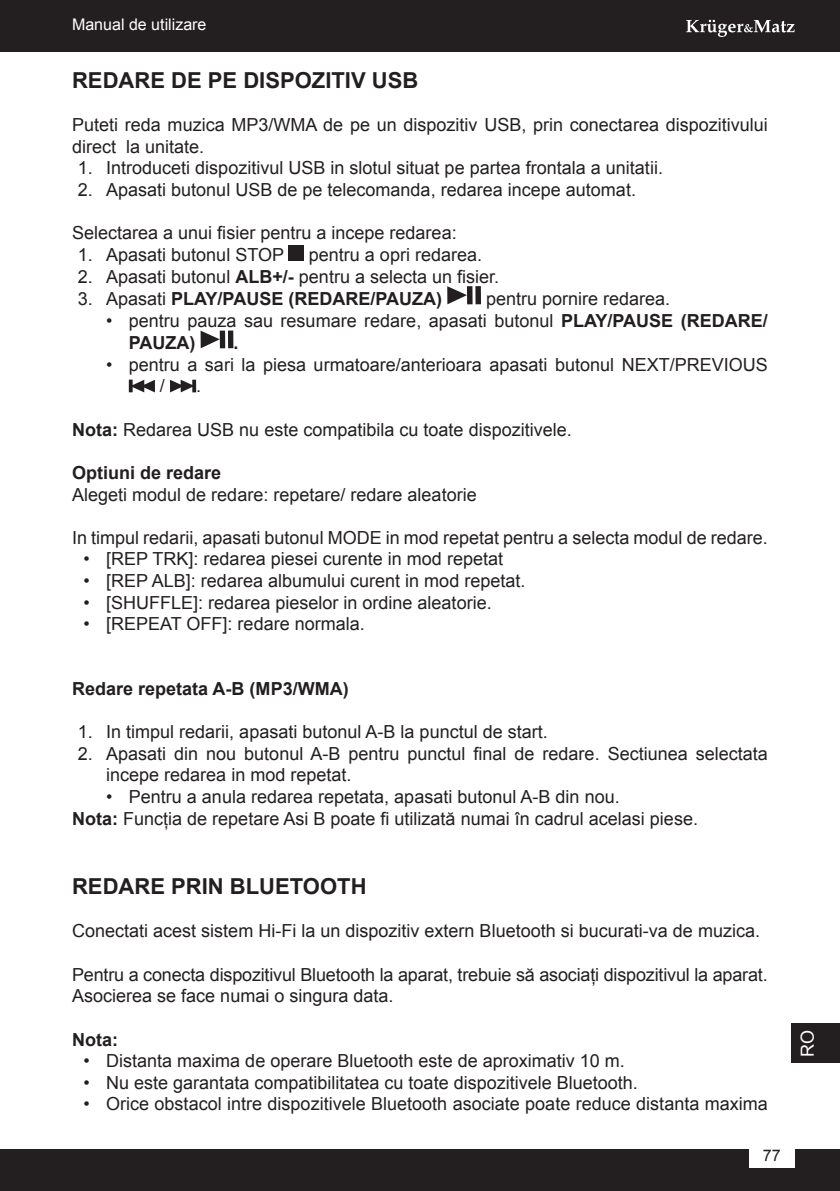
<style>
.page{position:relative;width:840px;height:1191px;background:#fff}
.page>*{position:absolute;margin:0;border:0;box-sizing:border-box;transform-origin:0 0}
.t1{font:700 22px "Arial";color:#231f20}
.t2{font:18px/21.6px "Arial";color:#231f20}
.t3{font:700 18px "Arial";color:#231f20}
.t4{font:18px "Arial";color:#fff}
.t5{font:16px "Arial";color:#fff}
.t6{font:16px "Arial";color:#231f20}
.s1{font-weight:700}
.s2{font-weight:400}
</style>
<div class="page">
<div style="left:0;top:1149px;width:839px;height:42px;background:#231f20"></div>
<div style="left:0;top:0;width:839px;height:51px;background:#231f20"></div>
<svg style="left:686px;top:20px;width:108px;height:17px"></svg>
<div style="left:748px;top:1144px;width:46px;height:24px;background:#fff"></div>
<div style="left:790px;top:1023px;width:49px;height:40px;background:#231f20"></div>
<div style="left:288px;top:246px;width:16px;height:15px;background:#231f20"></div>
<div style="left:466px;top:286px;width:6px;height:18px;background:#231f20"></div>
<svg style="left:447px;top:286px;width:19px;height:18px"></svg>
<div style="left:475px;top:286px;width:5px;height:18px;background:#231f20"></div>
<div style="left:220px;top:330px;width:5px;height:18px;background:#231f20"></div>
<svg style="left:200px;top:331px;width:20px;height:17px"></svg>
<div style="left:228px;top:330px;width:5px;height:18px;background:#231f20"></div>
<svg style="left:129px;top:379px;width:26px;height:13px"></svg>
<svg style="left:170px;top:380px;width:26px;height:12px"></svg>
<p class="t5" style="left:72px;top:14px;width:136px">Manual de utilizare</p>
<p class="t1" style="left:72px;top:66px;width:347px">REDARE DE PE DISPOZITIV USB</p>
<p class="t2" style="left:72px;top:114px;width:697px">Puteti reda muzica MP3/WMA de pe un dispozitiv USB, prin conectarea dispozitivului direct la unitate.</p>
<p class="t2" style="left:78px;top:157px;width:586px">1. Introduceti dispozitivul USB in slotul situat pe partea frontala a unitatii.</p>
<p class="t2" style="left:78px;top:179px;width:559px">2. Apasati butonul USB de pe telecomanda, redarea incepe automat.</p>
<p class="t2" style="left:72px;top:222px;width:386px">Selectarea a unui fisier pentru a incepe redarea:</p>
<p class="t2" style="left:78px;top:244px;width:208px">1. Apasati butonul STOP</p>
<p class="t2" style="left:309px;top:244px;width:175px">pentru a opri redarea.</p>
<p class="t2" style="left:78px;top:265px;width:423px">2. Apasati butonul <span class="s1">ALB+/-</span> pentru a selecta un fisier.</p>
<p class="t3" style="left:78px;top:287px;width:366px"><span class="s2">3. Apasati</span> PLAY/PAUSE (REDARE/PAUZA)</p>
<p class="t2" style="left:485px;top:288px;width:186px">pentru pornire redarea.</p>
<p class="t2" style="left:129px;top:310px;width:640px;line-height:22.2px;text-indent:-23px">• pentru pauza sau resumare redare, apasati butonul <span class="s1">PLAY/PAUSE (REDARE/<br>PAUZA)</span></p>
<p class="t3" style="left:233px;top:331px;width:7px">.</p>
<p class="t2" style="left:160px;top:354px;width:609px;text-indent:-54px">• pentru a sari la piesa urmatoare/anterioara apasati butonul NEXT/PREVIOUS /</p>
<p class="t2" style="left:196px;top:375px;width:7px">.</p>
<p class="t2" style="left:72px;top:419px;width:501px"><span class="s1">Nota:</span> Redarea USB nu este compatibila cu toate dispozitivele.</p>
<p class="t3" style="left:72px;top:460px;width:151px">Optiuni de redare</p>
<p class="t2" style="left:72px;top:483px;width:406px">Alegeti modul de redare: repetare/ redare aleatorie</p>
<p class="t2" style="left:72px;top:527px;width:696px">In timpul redarii, apasati butonul MODE in mod repetat pentru a selecta modul de redare.</p>
<p class="t2" style="left:83px;top:548px;width:421px">• [REP TRK]: redarea piesei curente in mod repetat</p>
<p class="t2" style="left:83px;top:570px;width:443px">• [REP ALB]: redarea albumului curent in mod repetat.</p>
<p class="t2" style="left:83px;top:591px;width:409px">• [SHUFFLE]: redarea pieselor in ordine aleatorie.</p>
<p class="t2" style="left:83px;top:613px;width:283px">• [REPEAT OFF]: redare normala.</p>
<p class="t3" style="left:72px;top:676px;width:278px">Redare repetata A-B (MP3/WMA)</p>
<p class="t2" style="left:78px;top:721px;width:471px">1. In timpul redarii, apasati butonul A-B la punctul de start.</p>
<p class="t2" style="left:106px;top:743px;width:663px;text-indent:-28px">2. Apasati din nou butonul A-B pentru punctul final de redare. Sectiunea selectata incepe redarea in mod repetat.</p>
<p class="t2" style="left:72px;top:786px;width:627px;text-indent:34px">• Pentru a anula redarea repetata, apasati butonul A-B din nou.<br><span class="s1">Nota:</span> Funcția de repetare Asi B poate fi utilizată numai în cadrul acelasi piese.</p>
<p class="t1" style="left:72px;top:872px;width:296px">REDARE PRIN BLUETOOTH</p>
<p class="t2" style="left:72px;top:920px;width:689px">Conectati acest sistem Hi-Fi la un dispozitiv extern Bluetooth si bucurati-va de muzica.</p>
<p class="t2" style="left:72px;top:963px;width:696px">Pentru a conecta dispozitivul Bluetooth la aparat, trebuie să asociați dispozitivul la aparat.<br>Asocierea se face numai o singura data.</p>
<p class="t3" style="left:72px;top:1027px;width:47px">Nota:</p>
<p class="t2" style="left:83px;top:1050px;width:542px">• Distanta maxima de operare Bluetooth este de aproximativ 10 m.</p>
<p class="t2" style="left:83px;top:1071px;width:555px">• Nu este garantata compatibilitatea cu toate dispozitivele Bluetooth.</p>
<p class="t2" style="left:83px;top:1093px;width:685px">• Orice obstacol intre dispozitivele Bluetooth asociate poate reduce distanta maxima</p>
<p class="t6" style="left:762px;top:1145px;width:19px">77</p>
<p class="t4" style="left:795px;top:1056px;width:29px;rotate:-90deg">RO</p>
</div>
